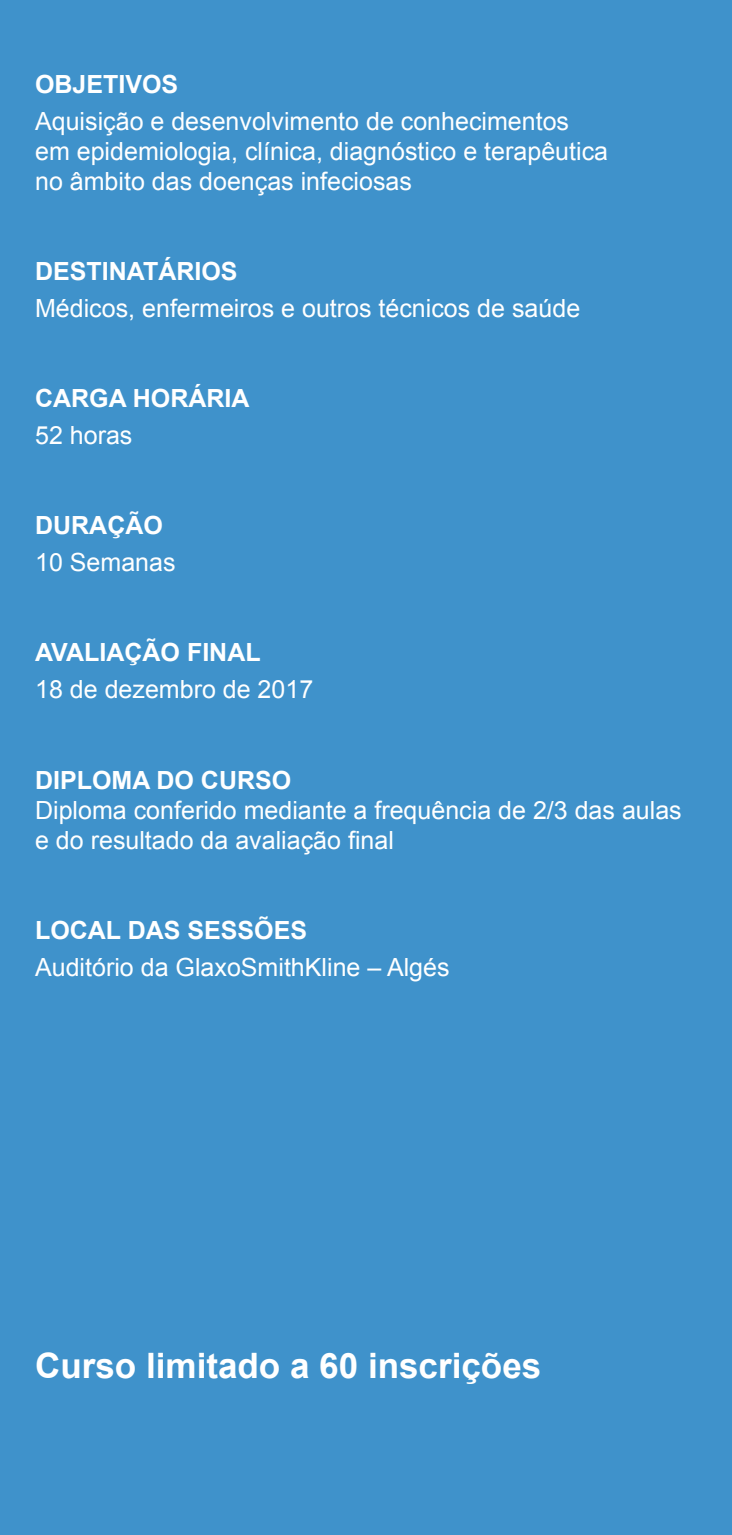
<style>
.page{position:relative;width:732px;height:1535px;background:#fff}
.page>*{position:absolute;margin:0;border:0;box-sizing:border-box;transform-origin:0 0}
.t1{font:700 35px "Arial";color:#fff}
.t2{font:25px/30px "Arial";color:#fff}
.t3{font:700 25px "Arial";color:#fff}
</style>
<div class="page">
<div style="left:0;top:0;width:727px;height:1534px;background:#3f92cb"></div>
<div style="left:726px;top:0;width:5px;height:1534px;background:#3f92cb"></div>
<p class="t3" style="left:35px;top:67px;width:145px">OBJETIVOS</p>
<p class="t2" style="left:35px;top:106px;width:574px">Aquisição e desenvolvimento de conhecimentos em epidemiologia, clínica, diagnóstico e terapêutica no âmbito das doenças infeciosas</p>
<p class="t3" style="left:35px;top:254px;width:204px">DESTINATÁRIOS</p>
<p class="t2" style="left:35px;top:293px;width:546px">Médicos, enfermeiros e outros técnicos de saúde</p>
<p class="t3" style="left:35px;top:381px;width:216px">CARGA HORÁRIA</p>
<p class="t2" style="left:35px;top:420px;width:99px">52 horas</p>
<p class="t3" style="left:35px;top:509px;width:129px">DURAÇÃO</p>
<p class="t2" style="left:35px;top:548px;width:142px">10 Semanas</p>
<p class="t3" style="left:35px;top:636px;width:227px">AVALIAÇÃO FINAL</p>
<p class="t2" style="left:35px;top:675px;width:279px">18 de dezembro de 2017</p>
<p class="t3" style="left:35px;top:763px;width:258px">DIPLOMA DO CURSO</p>
<p class="t2" style="left:35px;top:795px;width:648px">Diploma conferido mediante a frequência de 2/3 das aulas e do resultado da avaliação final</p>
<p class="t3" style="left:35px;top:913px;width:273px">LOCAL DAS SESSÕES</p>
<p class="t2" style="left:35px;top:952px;width:416px">Auditório da GlaxoSmithKline – Algés</p>
<h1 class="t1" style="left:35px;top:1342px;width:507px">Curso limitado a 60 inscrições</h1>
</div>
